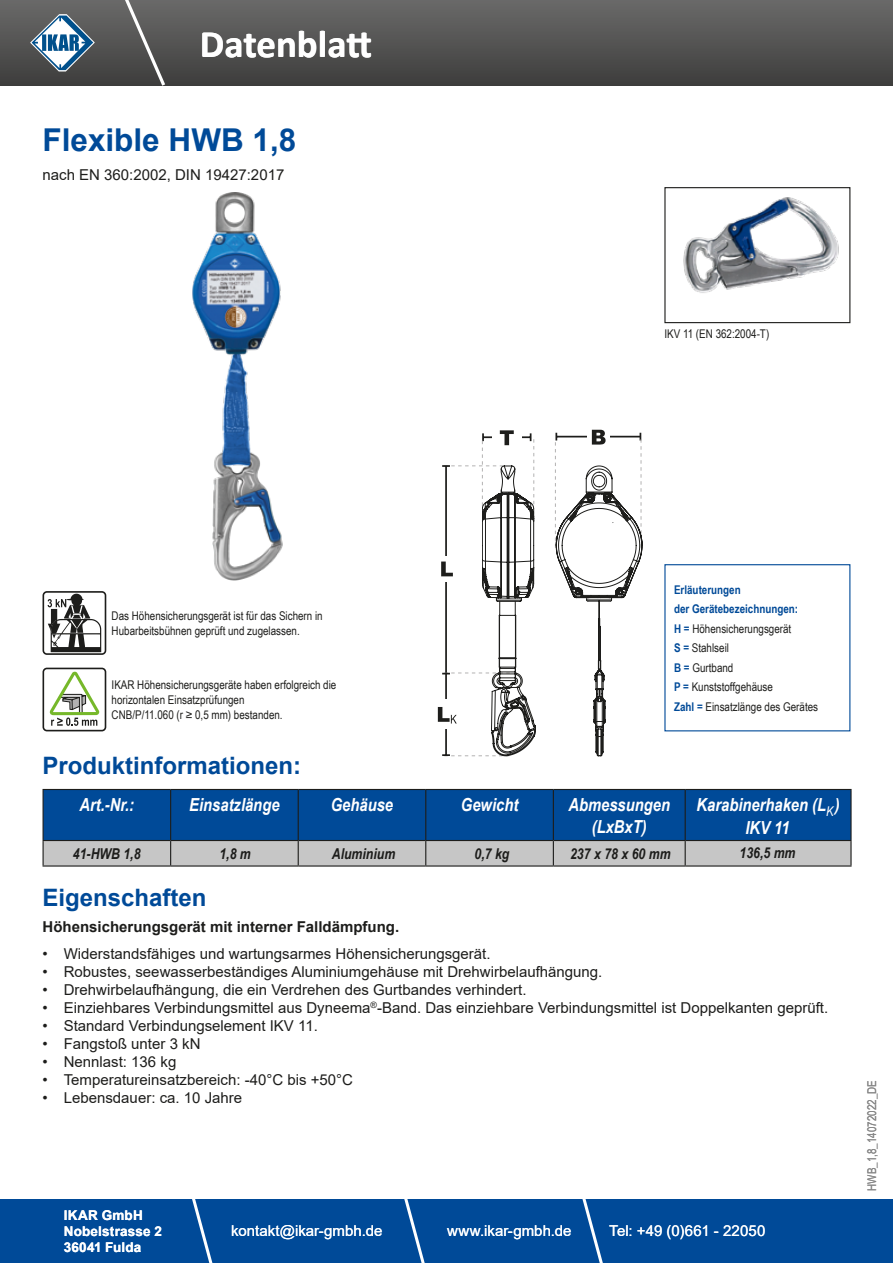
<style>
.page{position:relative;width:893px;height:1263px;background:#fff}
.page>*{position:absolute;margin:0;border:0;box-sizing:border-box;transform-origin:0 0}
.t1{font:700 39px "Calibri";color:#fff}
.t2{font:700 31.5px "Arial";color:#004a98}
.t3{font:700 24px "Arial";color:#004a98}
.t4{font:italic 700 18px/21.6px "Arial Narrow";color:#fff;text-align:center}
.t5{font:15px "Arial";color:#1d1d1b}
.t6{font:15px "Arial";color:#fff}
.t7{font:italic 700 15px "Arial Narrow";color:#1d1d1b}
.t8{font:700 15px "Arial";color:#1d1d1b}
.t9{font:700 13.5px/16.2px "Arial";letter-spacing:.015em;color:#fff}
.t10{font:12px/19.5px "Arial Narrow";color:#1d1d1b}
.t11{font:12px "Arial Narrow";color:#878787}
.s1{font-weight:700;color:#004a98}
</style>
<div class="page">
<div style="left:0;top:0;width:893px;height:85px;background:linear-gradient(to bottom,#6a6a69,#3e3e3d)"></div>
<svg style="left:117px;top:0;width:51px;height:86px;background:#5f5e5e"></svg>
<svg style="left:30px;top:14px;width:65px;height:58px"></svg>
<div style="left:0;top:1199px;width:893px;height:64px;background:#004a98"></div>
<svg style="left:192px;top:1199px;width:21px;height:64px"></svg>
<svg style="left:404px;top:1199px;width:21px;height:64px"></svg>
<svg style="left:582px;top:1199px;width:21px;height:64px"></svg>
<div style="left:43px;top:668px;width:63px;height:63px;border:2px solid #1d1d1b;border-radius:4px"></div>
<svg style="left:48px;top:668px;width:54px;height:58px"></svg>
<div style="left:43px;top:591px;width:63px;height:64px;border:2px solid #1d1d1b;border-radius:4px"></div>
<svg style="left:48px;top:594px;width:53px;height:58px"></svg>
<img style="left:193px;top:192px;width:90px;height:388px">
<img style="left:683px;top:197px;width:156px;height:96px">
<div style="left:664px;top:187px;width:186px;height:136px;border:1px solid #1d1d1b"></div>
<svg style="left:555px;top:430px;width:87px;height:326px"></svg>
<svg style="left:438px;top:430px;width:98px;height:326px"></svg>
<hr style="left:850px;top:841px;width:2px;height:24px;background:#1d1d1b">
<hr style="left:685px;top:865px;width:167px;height:1px;background:#1d1d1b">
<hr style="left:685px;top:789px;width:167px;height:1px;background:#1d1d1b">
<hr style="left:850px;top:790px;width:2px;height:25px;background:#1d1d1b">
<svg style="left:43px;top:789px;width:808px;height:77px;background:#3f70a2"></svg>
<hr style="left:850px;top:815px;width:2px;height:25px;background:#1d1d1b">
<hr style="left:43px;top:840px;width:128px;height:1px;background:#1d1d1b">
<hr style="left:171px;top:840px;width:127px;height:1px;background:#1d1d1b">
<hr style="left:298px;top:840px;width:128px;height:1px;background:#1d1d1b">
<hr style="left:426px;top:840px;width:127px;height:1px;background:#1d1d1b">
<hr style="left:553px;top:840px;width:132px;height:1px;background:#1d1d1b">
<hr style="left:685px;top:840px;width:167px;height:1px;background:#1d1d1b">
<h1 class="t1" style="left:200px;top:17px;width:174px">Datenblatt</h1>
<h1 class="t1" style="left:346px;top:17px;width:27px">t</h1>
<h2 class="t2" style="left:43px;top:117px;width:255px">Flexible HWB 1,8</h2>
<p class="t5" style="left:43px;top:164px;width:243px">nach EN 360:2002, DIN 19427:2017</p>
<p class="t10" style="left:664px;top:324px;width:106px">IKV 11 (EN 362:2004-T)</p>
<p class="t10" style="left:112px;top:607px;width:213px;line-height:15px">Das Höhensicherungsgerät ist für das Sichern in<br>Hubarbeitsbühnen geprüft und zugelassen.</p>
<p class="t10" style="left:112px;top:677px;width:226px;line-height:15px">IKAR Höhensicherungsgeräte haben erfolgreich die horizontalen Einsatzprüfungen<br>CNB/P/11.060 (r ≥ 0,5 mm) bestanden.</p>
<p class="t10" style="left:674px;top:579px;width:146px"><span class="s1">Erläuterungen<br>der Gerätebezeichnungen:<br>H =</span> Höhensicherungsgerät<br><span class="s1">S =</span> Stahlseil<br><span class="s1">B =</span> Gurtband<br><span class="s1">P =</span> Kunststoffgehäuse<br><span class="s1">Zahl =</span> Einsatzlänge des Gerätes</p>
<h3 class="t3" style="left:43px;top:749px;width:260px">Produktinformationen:</h3>
<p class="t4" style="left:79px;top:793px;width:56px">Art.-Nr.:</p>
<p class="t4" style="left:189px;top:793px;width:92px">Einsatzlänge</p>
<p class="t4" style="left:331px;top:793px;width:64px">Gehäuse</p>
<p class="t4" style="left:461px;top:793px;width:59px">Gewicht</p>
<p class="t4" style="left:568px;top:793px;width:103px">Abmessungen (LxBxT)</p>
<p class="t4" style="left:697px;top:793px;width:144px">Karabinerhaken (L<sub>K</sub>)</p>
<p class="t4" style="left:745px;top:816px;width:46px">IKV 11</p>
<p class="t7" style="left:73px;top:842px;width:69px">41-HWB 1,8</p>
<p class="t7" style="left:219px;top:842px;width:33px">1,8 m</p>
<p class="t7" style="left:332px;top:842px;width:65px">Aluminium</p>
<p class="t7" style="left:475px;top:842px;width:36px">0,7 kg</p>
<p class="t7" style="left:570px;top:842px;width:102px">237 x 78 x 60 mm</p>
<p class="t7" style="left:739px;top:841px;width:58px">136,5 mm</p>
<h3 class="t3" style="left:43px;top:880px;width:166px">Eigenschaften</h3>
<p class="t8" style="left:43px;top:916px;width:358px">Höhensicherungsgerät mit interner Falldämpfung.</p>
<p class="t5" style="left:43px;top:943px;width:450px">• Widerstandsfähiges und wartungsarmes Höhensicherungsgerät.</p>
<p class="t5" style="left:43px;top:961px;width:561px">• Robustes, seewasserbeständiges Aluminiumgehäuse mit Drehwirbelaufhängung.</p>
<p class="t5" style="left:43px;top:979px;width:486px">• Drehwirbelaufhängung, die ein Verdrehen des Gurtbandes verhindert.</p>
<p class="t5" style="left:43px;top:997px;width:787px">• Einziehbares Verbindungsmittel aus Dyneema<sup>®</sup>-Band. Das einziehbare Verbindungsmittel ist Doppelkanten geprüft.</p>
<p class="t5" style="left:43px;top:1015px;width:277px">• Standard Verbindungselement IKV 11.</p>
<p class="t5" style="left:43px;top:1033px;width:159px">• Fangstoß unter 3 kN</p>
<p class="t5" style="left:43px;top:1051px;width:135px">• Nennlast: 136 kg</p>
<p class="t5" style="left:43px;top:1069px;width:312px">• Temperatureinsatzbereich: -40°C bis +50°C</p>
<p class="t5" style="left:43px;top:1087px;width:201px">• Lebensdauer: ca. 10 Jahre</p>
<p class="t9" style="left:64px;top:1207px;width:100px">IKAR GmbH<br>Nobelstrasse 2<br>36041 Fulda</p>
<p class="t6" style="left:231px;top:1220px;width:153px">kontakt@ikar-gmbh.de</p>
<p class="t6" style="left:447px;top:1220px;width:126px">www.ikar-gmbh.de</p>
<p class="t6" style="left:609px;top:1220px;width:158px">Tel: +49 (0)661 - 22050</p>
<p class="t11" style="left:863px;top:1191px;width:112px;rotate:-90deg">HWB_1,8_14072022_DE</p>
</div>
